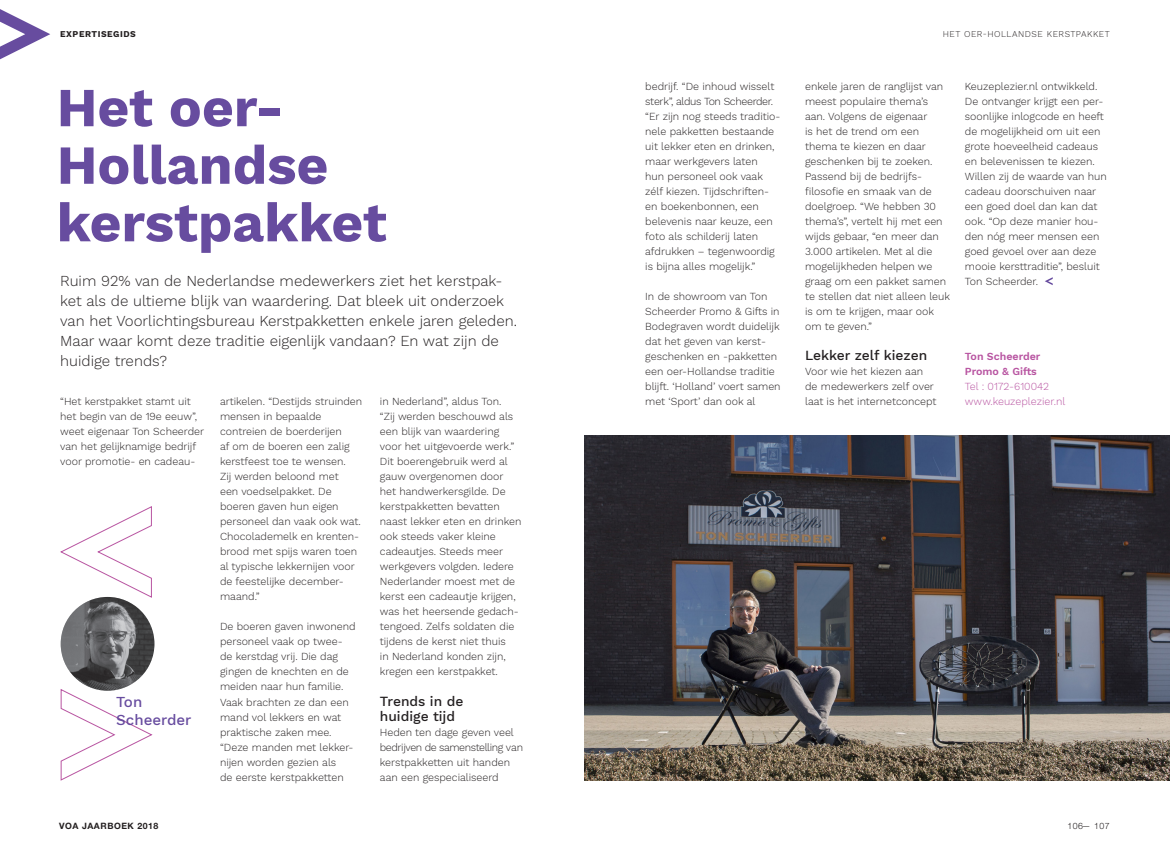
<style>
.page{position:relative;width:1170px;height:851px;background:#fff}
.page>*{position:absolute;margin:0;border:0;box-sizing:border-box;transform-origin:0 0}
.Kop__grote_variabel{font:700 55px/57.5px "Work Sans";color:#674c9f}
.Intro{font:300 15px/20px "Work Sans";color:#231f20}
.Streamer_subkop{font:500 15px "Work Sans";color:#674c9f}
.Tussenkop{font:500 13.75px/15px "Work Sans";color:#231f20}
.Body{font:300 10.62px/15px "Work Sans";color:#231f20}
.Bedrijfsgegevens{font:300 10.62px "Work Sans";color:#b854a1}
.Bedrijfsnaam{font:600 10.62px/15px "Work Sans";color:#b854a1}
.t1{font:300 8.75px "Work Sans";letter-spacing:.06em;color:#231f20}
.t2{font:700 8.75px "Helvetica Neue LT Std";letter-spacing:.06em;color:#231f20}
.t3{font:700 8.75px "Work Sans";letter-spacing:.06em;color:#231f20}
.t4{font:300 8.75px "Helvetica Neue LT Std";letter-spacing:.06em;color:#231f20}
</style>
<div class="page">
<svg style="left:0;top:9px;width:50px;height:51px"></svg>
<svg style="left:60px;top:688px;width:93px;height:93px"></svg>
<svg style="left:60px;top:506px;width:92px;height:92px"></svg>
<img style="left:61px;top:597px;width:93px;height:93px;border-radius:47px">
<svg style="left:1045px;top:277px;width:7px;height:8px"></svg>
<img style="left:585px;top:435px;width:584px;height:345px">
<p class="t3" style="left:60px;top:29px;width:77px">EXPERTISEGIDS</p>
<p class="t1" style="left:942px;top:29px;width:169px">HET OER-HOLLANDSE KERSTPAKKET</p>
<p class="Body" style="left:645px;top:79px;width:137px">bedrijf. “De inhoud wisselt sterk”, aldus Ton Scheerder. “Er zijn nog steeds traditio&shy;nele pakketten bestaande uit lekker eten en drinken, maar werkgevers laten<br>hun personeel ook vaak zélf kiezen. Tijdschriften&shy;en boekenbonnen, een belevenis naar keuze, een foto als schilderij laten afdrukken – tegenwoordig is bijna alles mogelijk.”</p>
<p class="Body" style="left:645px;top:289px;width:137px">In de showroom van Ton<br>Scheerder Promo &amp; Gifts in<br>Bodegraven wordt duidelijk dat het geven van kerst&shy;geschenken en -pakketten een oer-Hollandse traditie blijft. ‘Holland’ voert samen met ‘Sport’ dan ook al</p>
<p class="Body" style="left:805px;top:79px;width:146px">enkele jaren de ranglijst van meest populaire thema’s aan. Volgens de eigenaar<br>is het de trend om een thema te kiezen en daar geschenken bij te zoeken.<br>Passend bij de bedrijfs&shy;filosofie en smaak van de doelgroep. “We hebben 30 thema’s”, vertelt hij met een wijds gebaar, “en meer dan<br>3.000 artikelen. Met al die mogelijkheden helpen we graag om een pakket samen te stellen dat niet alleen leuk is om te krijgen, maar ook om te geven.”</p>
<p class="Tussenkop" style="left:805px;top:348px;width:124px">Lekker zelf kiezen</p>
<p class="Body" style="left:805px;top:364px;width:133px">Voor wie het kiezen aan de medewerkers zelf over laat is het internetconcept</p>
<p class="Body" style="left:964px;top:79px;width:143px">Keuzeplezier.nl ontwikkeld.<br>De ontvanger krijgt een per&shy;soonlijke inlogcode en heeft de mogelijkheid om uit een grote hoeveelheid cadeaus en belevenissen te kiezen.<br>Willen zij de waarde van hun cadeau doorschuiven naar een goed doel dan kan dat ook. “Op deze manier hou&shy;den nóg meer mensen een goed gevoel over aan deze mooie kersttraditie”, besluit<br>Ton Scheerder.</p>
<p class="Kop__grote_variabel" style="left:57px;top:81px;width:331px">Het oer-<br>Hollandse kerstpakket</p>
<p class="Intro" style="left:60px;top:272px;width:458px">Ruim 92% van de Nederlandse medewerkers ziet het kerstpak&shy;ket als de ultieme blijk van waardering. Dat bleek uit onderzoek van het Voorlichtingsbureau Kerstpakketten enkele jaren geleden.<br>Maar waar komt deze traditie eigenlijk vandaan? En wat zijn de huidige trends?</p>
<p class="Bedrijfsnaam" style="left:964px;top:349px;width:77px">Ton Scheerder<br>Promo &amp; Gifts</p>
<p class="Bedrijfsgegevens" style="left:964px;top:380px;width:86px">Tel : 0172-610042</p>
<p class="Body" style="left:220px;top:394px;width:144px">artikelen. “Destijds struinden mensen in bepaalde contreien de boerderijen<br>af om de boeren een zalig kerstfeest toe te wensen.<br>Zij werden beloond met<br>een voedselpakket. De boeren gaven hun eigen personeel dan vaak ook wat.<br>Chocolademelk en krenten&shy;brood met spijs waren toen al typische lekkernijen voor de feestelijke december&shy;maand.”</p>
<p class="Body" style="left:220px;top:619px;width:137px">De boeren gaven inwonend personeel vaak op twee&shy;de kerstdag vrij. Die dag gingen de knechten en de meiden naar hun familie.<br>Vaak brachten ze dan een mand vol lekkers en wat praktische zaken mee. “Deze manden met lekker&shy;nijen worden gezien als<br>de eerste kerstpakketten</p>
<p class="Body" style="left:380px;top:394px;width:123px">in Nederland”, aldus Ton.</p>
<p class="Bedrijfsgegevens" style="left:964px;top:395px;width:102px">www.keuzeplezier.nl</p>
<p class="Body" style="left:380px;top:409px;width:143px">“Zij werden beschouwd als een blijk van waardering voor het uitgevoerde werk.”<br>Dit boerengebruik werd al gauw overgenomen door het handwerkersgilde. De kerstpakketten bevatten naast lekker eten en drinken ook steeds vaker kleine cadeautjes. Steeds meer werkgevers volgden. Iedere<br>Nederlander moest met de kerst een cadeautje krijgen, was het heersende gedach&shy;tengoed. Zelfs soldaten die tijdens de kerst niet thuis<br>in Nederland konden zijn, kregen een kerstpakket.</p>
<p class="Tussenkop" style="left:380px;top:693px;width:85px">Trends in de huidige tijd</p>
<p class="Body" style="left:380px;top:724px;width:145px">Heden ten dage geven veel bedrijven de samenstelling van kerstpakketten uit handen aan een gespecialiseerd</p>
<p class="Body" style="left:60px;top:394px;width:145px">“Het kerstpakket stamt uit het begin van de 19e eeuw”, weet eigenaar Ton Scheerder van het gelijknamige bedrijf voor promotie- en cadeau-</p>
<p class="Streamer_subkop" style="left:116px;top:692px;width:28px">Ton</p>
<p class="Streamer_subkop" style="left:116px;top:710px;width:77px">Scheerder</p>
<p class="t2" style="left:59px;top:819px;width:101px">VOA JAARBOEK 2018</p>
<p class="t4" style="left:1067px;top:820px;width:44px">106— 107</p>
</div>
